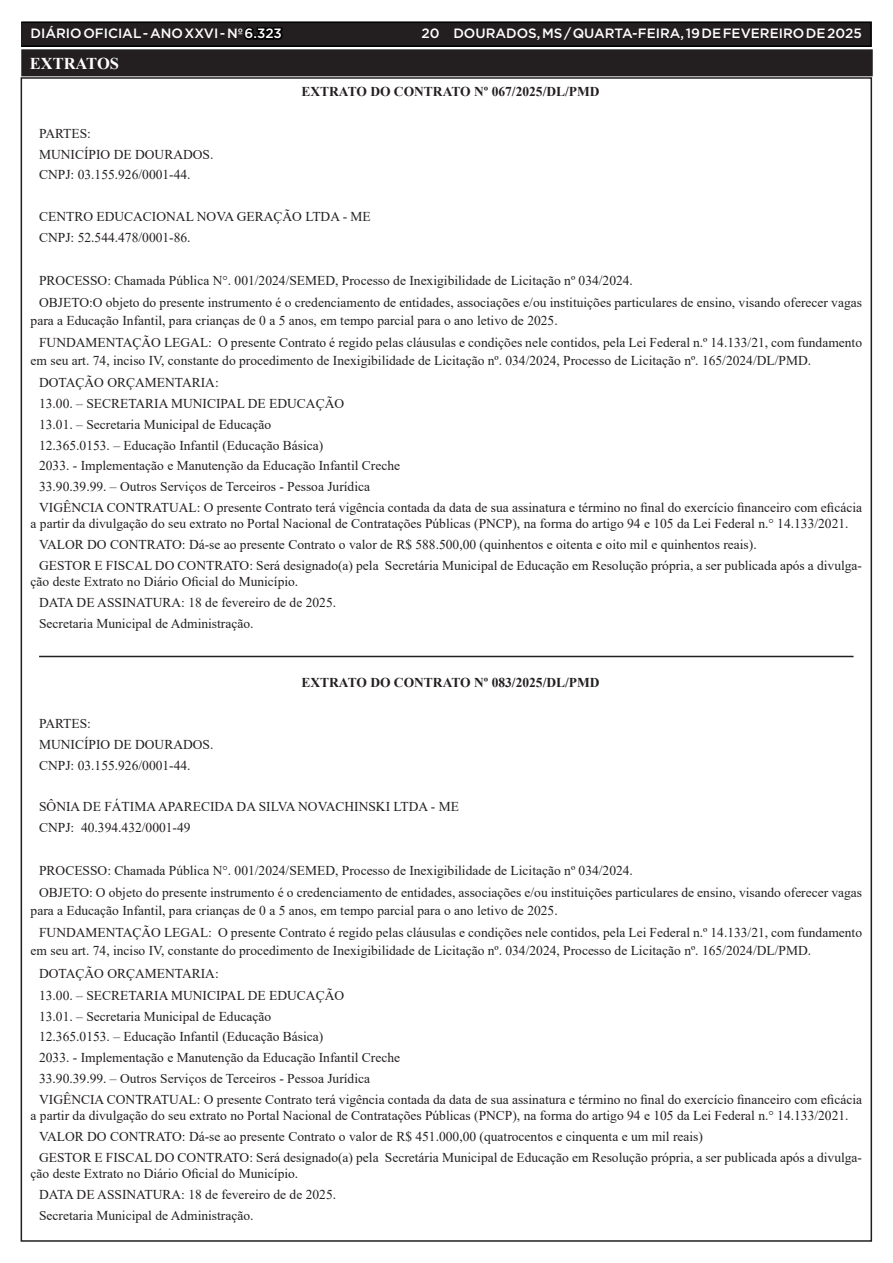
<style>
.page{position:relative;width:893px;height:1263px;background:#fff}
.page>*{position:absolute;margin:0;border:0;box-sizing:border-box;transform-origin:0 0}
.TEXTO{font:700 16.5px "Times New Roman";color:#fff}
.TEXTO-2{font:13.5px/18px "Times New Roman";color:#231f20}
.t1{font:500 13.5px "Gotham";color:#fff}
.TEXTO-3{font:700 13.5px "Times New Roman";color:#231f20}
.s1{color:#000}
</style>
<div class="page">
<div style="left:21px;top:22px;width:850px;height:24px;background:#231f20"></div>
<div style="left:21px;top:21px;width:851px;height:26px;border:2px solid #000"></div>
<hr style="left:39px;top:656px;width:814px;height:1px;background:#231f20">
<div style="left:23px;top:51px;width:848px;height:23px;background:#231f20"></div>
<div style="left:21px;top:49px;width:852px;height:27px;border:4px solid #231f20"></div>
<p class="t1" style="left:31px;top:25px;width:253px">DIÁRIO OFICIAL - ANO XXVI - Nº <span class="s1">6.323</span></p>
<p class="t1" style="left:421px;top:25px;width:442px">20 DOURADOS, MS / QUARTA-FEIRA, 19 DE FEVEREIRO DE 2025</p>
<p class="TEXTO" style="left:30px;top:52px;width:91px">EXTRATOS</p>
<p class="TEXTO-3" style="left:301px;top:82px;width:300px">EXTRATO DO CONTRATO Nº 067/2025/DL/PMD</p>
<p class="TEXTO-2" style="left:39px;top:124px;width:53px">PARTES:</p>
<p class="TEXTO-2" style="left:39px;top:145px;width:176px">MUNICÍPIO DE DOURADOS.</p>
<p class="TEXTO-2" style="left:39px;top:165px;width:153px">CNPJ: 03.155.926/0001-44.</p>
<p class="TEXTO-2" style="left:39px;top:207px;width:333px">CENTRO EDUCACIONAL NOVA GERAÇÃO LTDA - ME</p>
<p class="TEXTO-2" style="left:39px;top:228px;width:153px">CNPJ: 52.544.478/0001-86.</p>
<p class="TEXTO-2" style="left:39px;top:271px;width:595px">PROCESSO: Chamada Pública N°. 001/2024/SEMED, Processo de Inexigibilidade de Licitação nº 034/2024.</p>
<p class="TEXTO-2" style="left:31px;top:293px;width:833px;text-indent:9px">OBJETO:O objeto do presente instrumento é o credenciamento de entidades, associações e/ou instituições particulares de ensino, visando oferecer vagas para a Educação Infantil, para crianças de 0 a 5 anos, em tempo parcial para o ano letivo de 2025.</p>
<p class="TEXTO-2" style="left:31px;top:333px;width:833px;text-indent:9px">FUNDAMENTAÇÃO LEGAL: O presente Contrato é regido pelas cláusulas e condições nele contidos, pela Lei Federal n.º 14.133/21, com fundamento em seu art. 74, inciso IV, constante do procedimento de Inexigibilidade de Licitação nº. 034/2024, Processo de Licitação nº. 165/2024/DL/PMD.</p>
<p class="TEXTO-2" style="left:39px;top:373px;width:181px">DOTAÇÃO ORÇAMENTARIA:</p>
<p class="TEXTO-2" style="left:39px;top:394px;width:307px">13.00. – SECRETARIA MUNICIPAL DE EDUCAÇÃO</p>
<p class="TEXTO-2" style="left:39px;top:415px;width:234px">13.01. – Secretaria Municipal de Educação</p>
<p class="TEXTO-2" style="left:39px;top:436px;width:286px">12.365.0153. – Educação Infantil (Educação Básica)</p>
<p class="TEXTO-2" style="left:39px;top:456px;width:363px">2033. - Implementação e Manutenção da Educação Infantil Creche</p>
<p class="TEXTO-2" style="left:39px;top:477px;width:333px">33.90.39.99. – Outros Serviços de Terceiros - Pessoa Jurídica</p>
<p class="TEXTO-2" style="left:31px;top:499px;width:833px;line-height:16.5px;text-indent:9px">VIGÊNCIA CONTRATUAL: O presente Contrato terá vigência contada da data de sua assinatura e término no final do exercício financeiro com eficácia a partir da divulgação do seu extrato no Portal Nacional de Contratações Públicas (PNCP), na forma do artigo 94 e 105 da Lei Federal n.° 14.133/2021.</p>
<p class="TEXTO-2" style="left:39px;top:535px;width:719px">VALOR DO CONTRATO: Dá-se ao presente Contrato o valor de R$ 588.500,00 (quinhentos e oitenta e oito mil e quinhentos reais).</p>
<p class="TEXTO-2" style="left:31px;top:557px;width:833px;line-height:16.5px;text-indent:9px">GESTOR E FISCAL DO CONTRATO: Será designado(a) pela Secretária Municipal de Educação em Resolução própria, a ser publicada após a divulga&shy;ção deste Extrato no Diário Oficial do Município.</p>
<p class="TEXTO-2" style="left:39px;top:593px;width:299px">DATA DE ASSINATURA: 18 de fevereiro de de 2025.</p>
<p class="TEXTO-2" style="left:39px;top:614px;width:216px">Secretaria Municipal de Administração.</p>
<p class="TEXTO-3" style="left:301px;top:672px;width:300px">EXTRATO DO CONTRATO Nº 083/2025/DL/PMD</p>
<p class="TEXTO-2" style="left:39px;top:714px;width:53px">PARTES:</p>
<p class="TEXTO-2" style="left:39px;top:735px;width:176px">MUNICÍPIO DE DOURADOS.</p>
<p class="TEXTO-2" style="left:39px;top:755px;width:153px">CNPJ: 03.155.926/0001-44.</p>
<p class="TEXTO-2" style="left:39px;top:797px;width:421px">SÔNIA DE FÁTIMA APARECIDA DA SILVA NOVACHINSKI LTDA - ME</p>
<p class="TEXTO-2" style="left:39px;top:818px;width:153px">CNPJ: 40.394.432/0001-49</p>
<p class="TEXTO-2" style="left:39px;top:861px;width:595px">PROCESSO: Chamada Pública N°. 001/2024/SEMED, Processo de Inexigibilidade de Licitação nº 034/2024.</p>
<p class="TEXTO-2" style="left:31px;top:883px;width:833px;text-indent:9px">OBJETO: O objeto do presente instrumento é o credenciamento de entidades, associações e/ou instituições particulares de ensino, visando oferecer vagas para a Educação Infantil, para crianças de 0 a 5 anos, em tempo parcial para o ano letivo de 2025.</p>
<p class="TEXTO-2" style="left:31px;top:923px;width:833px;text-indent:9px">FUNDAMENTAÇÃO LEGAL: O presente Contrato é regido pelas cláusulas e condições nele contidos, pela Lei Federal n.º 14.133/21, com fundamento em seu art. 74, inciso IV, constante do procedimento de Inexigibilidade de Licitação nº. 034/2024, Processo de Licitação nº. 165/2024/DL/PMD.</p>
<p class="TEXTO-2" style="left:39px;top:963px;width:181px">DOTAÇÃO ORÇAMENTARIA:</p>
<p class="TEXTO-2" style="left:39px;top:986px;width:307px">13.00. – SECRETARIA MUNICIPAL DE EDUCAÇÃO</p>
<p class="TEXTO-2" style="left:39px;top:1007px;width:234px">13.01. – Secretaria Municipal de Educação</p>
<p class="TEXTO-2" style="left:39px;top:1027px;width:286px">12.365.0153. – Educação Infantil (Educação Básica)</p>
<p class="TEXTO-2" style="left:39px;top:1048px;width:363px">2033. - Implementação e Manutenção da Educação Infantil Creche</p>
<p class="TEXTO-2" style="left:39px;top:1069px;width:333px">33.90.39.99. – Outros Serviços de Terceiros - Pessoa Jurídica</p>
<p class="TEXTO-2" style="left:31px;top:1090px;width:833px;line-height:16.5px;text-indent:9px">VIGÊNCIA CONTRATUAL: O presente Contrato terá vigência contada da data de sua assinatura e término no final do exercício financeiro com eficácia a partir da divulgação do seu extrato no Portal Nacional de Contratações Públicas (PNCP), na forma do artigo 94 e 105 da Lei Federal n.° 14.133/2021.</p>
<p class="TEXTO-2" style="left:39px;top:1127px;width:665px">VALOR DO CONTRATO: Dá-se ao presente Contrato o valor de R$ 451.000,00 (quatrocentos e cinquenta e um mil reais)</p>
<p class="TEXTO-2" style="left:31px;top:1148px;width:833px;line-height:16.5px;text-indent:9px">GESTOR E FISCAL DO CONTRATO: Será designado(a) pela Secretária Municipal de Educação em Resolução própria, a ser publicada após a divulga&shy;ção deste Extrato no Diário Oficial do Município.</p>
<p class="TEXTO-2" style="left:39px;top:1185px;width:299px">DATA DE ASSINATURA: 18 de fevereiro de de 2025.</p>
<p class="TEXTO-2" style="left:39px;top:1206px;width:216px">Secretaria Municipal de Administração.</p>
</div>
